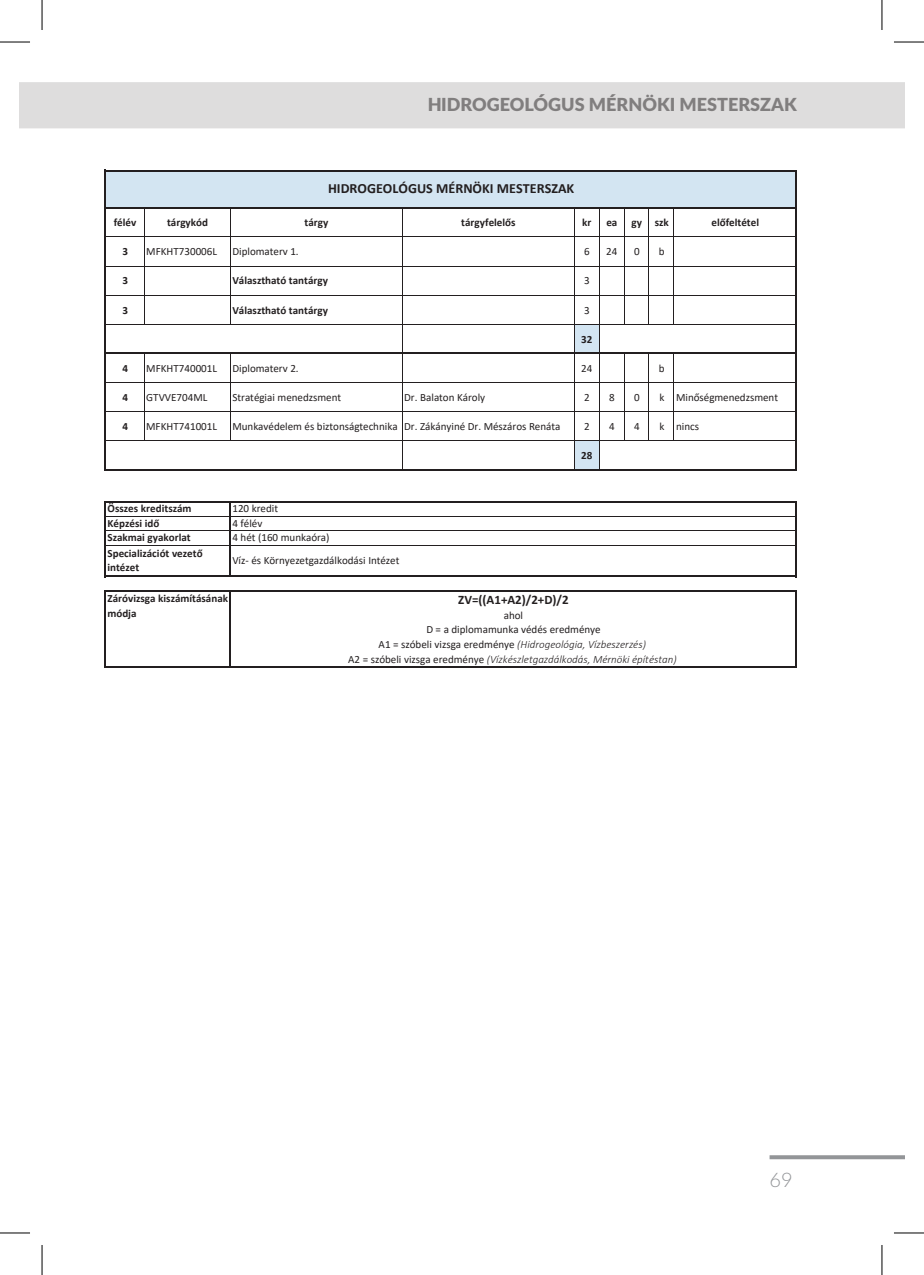
<style>
.page{position:relative;width:924px;height:1275px;background:#fff}
.page>*{position:absolute;margin:0;border:0;box-sizing:border-box;transform-origin:0 0}
.t1{font:300 20px "Lato";color:#939598}
.t2{font:900 18px "Lato";color:#231f20}
.t3{font:700 14px "Calibri";color:#231f20}
.t4{font:700 13px "Calibri";color:#231f20}
.t5{font:11px/14.6px "Calibri";color:#231f20}
.t6{font:700 11px/15px "Calibri";color:#231f20}
.s1{font-weight:300;font-style:italic}
</style>
<div class="page">
<svg style="left:769px;top:1155px;width:135px;height:4px"></svg>
<div style="left:19px;top:82px;width:885px;height:46px;background:#dedddd"></div>
<div style="left:106px;top:171px;width:689px;height:37px;background:#d3e5f2"></div>
<hr style="left:104px;top:170px;width:2px;height:67px;background:#231f20">
<hr style="left:794px;top:171px;width:2px;height:66px;background:#231f20">
<svg style="left:144px;top:209px;width:1px;height:27px"></svg>
<svg style="left:230px;top:209px;width:1px;height:27px"></svg>
<svg style="left:648px;top:209px;width:1px;height:27px"></svg>
<svg style="left:673px;top:209px;width:1px;height:27px"></svg>
<hr style="left:106px;top:170px;width:690px;height:1px;background:#231f20">
<hr style="left:106px;top:207px;width:690px;height:2px;background:#231f20">
<div style="left:573px;top:324px;width:26px;height:30px;background:#d3e5f2"></div>
<div style="left:573px;top:441px;width:26px;height:29px;background:#d3e5f2"></div>
<hr style="left:104px;top:236px;width:2px;height:116px;background:#231f20">
<hr style="left:144px;top:237px;width:1px;height:88px;background:#231f20">
<hr style="left:230px;top:237px;width:1px;height:88px;background:#231f20">
<hr style="left:401px;top:237px;width:1px;height:115px;background:#231f20">
<hr style="left:573px;top:237px;width:1px;height:115px;background:#231f20">
<hr style="left:598px;top:237px;width:1px;height:115px;background:#231f20">
<hr style="left:623px;top:237px;width:1px;height:88px;background:#231f20">
<hr style="left:648px;top:237px;width:1px;height:88px;background:#231f20">
<hr style="left:673px;top:237px;width:1px;height:88px;background:#231f20">
<hr style="left:104px;top:354px;width:2px;height:117px;background:#231f20">
<hr style="left:230px;top:354px;width:1px;height:87px;background:#231f20">
<hr style="left:794px;top:236px;width:2px;height:235px;background:#231f20">
<hr style="left:106px;top:516px;width:123px;height:1px;background:#231f20">
<hr style="left:106px;top:530px;width:123px;height:1px;background:#231f20">
<hr style="left:106px;top:545px;width:123px;height:1px;background:#231f20">
<hr style="left:104px;top:501px;width:2px;height:76px;background:#231f20">
<hr style="left:229px;top:502px;width:2px;height:73px;background:#231f20">
<hr style="left:794px;top:502px;width:2px;height:75px;background:#231f20">
<hr style="left:104px;top:590px;width:2px;height:77px;background:#231f20">
<hr style="left:144px;top:354px;width:1px;height:87px;background:#231f20">
<hr style="left:229px;top:592px;width:2px;height:73px;background:#231f20">
<hr style="left:401px;top:354px;width:1px;height:115px;background:#231f20">
<hr style="left:573px;top:354px;width:1px;height:115px;background:#231f20">
<hr style="left:598px;top:354px;width:1px;height:115px;background:#231f20">
<hr style="left:623px;top:354px;width:1px;height:87px;background:#231f20">
<hr style="left:648px;top:354px;width:1px;height:87px;background:#231f20">
<hr style="left:673px;top:354px;width:1px;height:87px;background:#231f20">
<hr style="left:794px;top:592px;width:2px;height:75px;background:#231f20">
<hr style="left:106px;top:236px;width:688px;height:1px;background:#231f20">
<hr style="left:106px;top:266px;width:688px;height:1px;background:#231f20">
<hr style="left:106px;top:295px;width:688px;height:1px;background:#231f20">
<hr style="left:106px;top:324px;width:688px;height:1px;background:#231f20">
<hr style="left:104px;top:352px;width:690px;height:2px;background:#231f20">
<hr style="left:106px;top:382px;width:688px;height:1px;background:#231f20">
<hr style="left:106px;top:411px;width:688px;height:1px;background:#231f20">
<hr style="left:106px;top:440px;width:688px;height:1px;background:#231f20">
<hr style="left:106px;top:469px;width:690px;height:2px;background:#231f20">
<hr style="left:106px;top:501px;width:690px;height:1px;background:#231f20">
<hr style="left:231px;top:516px;width:563px;height:1px;background:#231f20">
<hr style="left:231px;top:530px;width:563px;height:1px;background:#231f20">
<hr style="left:231px;top:545px;width:563px;height:1px;background:#231f20">
<hr style="left:106px;top:575px;width:690px;height:2px;background:#231f20">
<hr style="left:106px;top:590px;width:690px;height:2px;background:#231f20">
<hr style="left:106px;top:665px;width:690px;height:2px;background:#231f20">
<hr style="left:0;top:42px;width:30px;height:1px;background:#000">
<hr style="left:893px;top:42px;width:30px;height:1px;background:#000">
<hr style="left:0;top:1232px;width:30px;height:1px;background:#000">
<hr style="left:893px;top:1232px;width:30px;height:1px;background:#000">
<hr style="left:42px;top:0;width:1px;height:30px;background:#000">
<hr style="left:42px;top:1245px;width:1px;height:30px;background:#000">
<hr style="left:881px;top:0;width:1px;height:30px;background:#000">
<hr style="left:881px;top:1245px;width:1px;height:30px;background:#000">
<h2 class="t2" style="left:427px;top:91px;width:371px">HIDROGEOLÓGUS MÉRNÖKI MESTERSZAK</h2>
<p class="t3" style="left:328px;top:179px;width:248px">HIDROGEOLÓGUS MÉRNÖKI MESTERSZAK</p>
<p class="t6" style="left:114px;top:215px;width:24px">félév</p>
<p class="t6" style="left:167px;top:215px;width:42px">tárgykód</p>
<p class="t6" style="left:304px;top:215px;width:25px">tárgy</p>
<p class="t6" style="left:461px;top:215px;width:56px">tárgyfelelős</p>
<p class="t6" style="left:582px;top:215px;width:11px">kr</p>
<p class="t6" style="left:606px;top:215px;width:13px">ea</p>
<p class="t6" style="left:631px;top:215px;width:39px">gy szk</p>
<p class="t6" style="left:711px;top:215px;width:49px">előfeltétel</p>
<p class="t6" style="left:122px;top:244px;width:7px">3</p>
<p class="t5" style="left:146px;top:244px;width:72px">MFKHT730006L</p>
<p class="t5" style="left:232px;top:244px;width:68px">Diplomaterv 1.</p>
<p class="t5" style="left:584px;top:244px;width:7px">6</p>
<p class="t5" style="left:606px;top:244px;width:13px">24</p>
<p class="t5" style="left:633px;top:244px;width:7px">0</p>
<p class="t5" style="left:658px;top:244px;width:7px">b</p>
<p class="t6" style="left:122px;top:273px;width:7px">3</p>
<p class="t6" style="left:232px;top:273px;width:97px">Választható tantárgy</p>
<p class="t5" style="left:584px;top:273px;width:7px">3</p>
<p class="t6" style="left:122px;top:302px;width:7px">3</p>
<p class="t6" style="left:232px;top:302px;width:97px">Választható tantárgy</p>
<p class="t5" style="left:584px;top:302px;width:7px">3</p>
<p class="t6" style="left:581px;top:331px;width:13px">32</p>
<p class="t6" style="left:122px;top:360px;width:7px">4</p>
<p class="t5" style="left:146px;top:361px;width:72px">MFKHT740001L</p>
<p class="t5" style="left:232px;top:361px;width:68px">Diplomaterv 2.</p>
<p class="t5" style="left:581px;top:361px;width:13px">24</p>
<p class="t5" style="left:658px;top:361px;width:7px">b</p>
<p class="t6" style="left:122px;top:390px;width:7px">4</p>
<p class="t5" style="left:146px;top:390px;width:63px">GTVVE704ML</p>
<p class="t5" style="left:232px;top:390px;width:110px">Stratégiai menedzsment</p>
<p class="t5" style="left:404px;top:390px;width:83px">Dr. Balaton Károly</p>
<p class="t5" style="left:584px;top:390px;width:7px">2</p>
<p class="t5" style="left:608px;top:390px;width:7px">8</p>
<p class="t5" style="left:633px;top:390px;width:7px">0</p>
<p class="t5" style="left:659px;top:390px;width:120px">k Minőségmenedzsment</p>
<p class="t6" style="left:122px;top:419px;width:7px">4</p>
<p class="t5" style="left:146px;top:419px;width:72px">MFKHT741001L</p>
<p class="t5" style="left:232px;top:419px;width:329px">Munkavédelem és biztonságtechnika Dr. Zákányiné Dr. Mészáros Renáta</p>
<p class="t5" style="left:584px;top:419px;width:7px">2</p>
<p class="t5" style="left:608px;top:419px;width:7px">4</p>
<p class="t5" style="left:633px;top:419px;width:7px">4</p>
<p class="t5" style="left:659px;top:419px;width:41px">k nincs</p>
<p class="t6" style="left:581px;top:448px;width:13px">28</p>
<p class="t6" style="left:107px;top:501px;width:86px">Összes kreditszám</p>
<p class="t5" style="left:232px;top:501px;width:47px">120 kredit</p>
<p class="t6" style="left:107px;top:515px;width:53px">Képzési idő</p>
<p class="t5" style="left:232px;top:515px;width:99px">4 félév<br>4 hét (160 munkaóra)</p>
<p class="t6" style="left:107px;top:530px;width:97px">Szakmai gyakorlat<br>Specializációt vezető intézet</p>
<p class="t5" style="left:232px;top:553px;width:168px">Víz- és Környezetgazdálkodási Intézet</p>
<p class="t6" style="left:107px;top:591px;width:122px">Záróvizsga kiszámításának módja</p>
<p class="t4" style="left:458px;top:590px;width:112px">ZV=((A1+A2)/2+D)/2</p>
<p class="t5" style="left:348px;top:607px;width:330px;text-align:center">ahol<br>D = a diplomamunka védés eredménye<br>A1 = szóbeli vizsga eredménye <span class="s1">(Hidrogeológia, Vízbeszerzés)<br></span>A2 = szóbeli vizsga eredménye <span class="s1">(Vízkészletgazdálkodás, Mérnöki építéstan)</span></p>
<h1 class="t1" style="left:769px;top:1165px;width:25px">69</h1>
</div>
